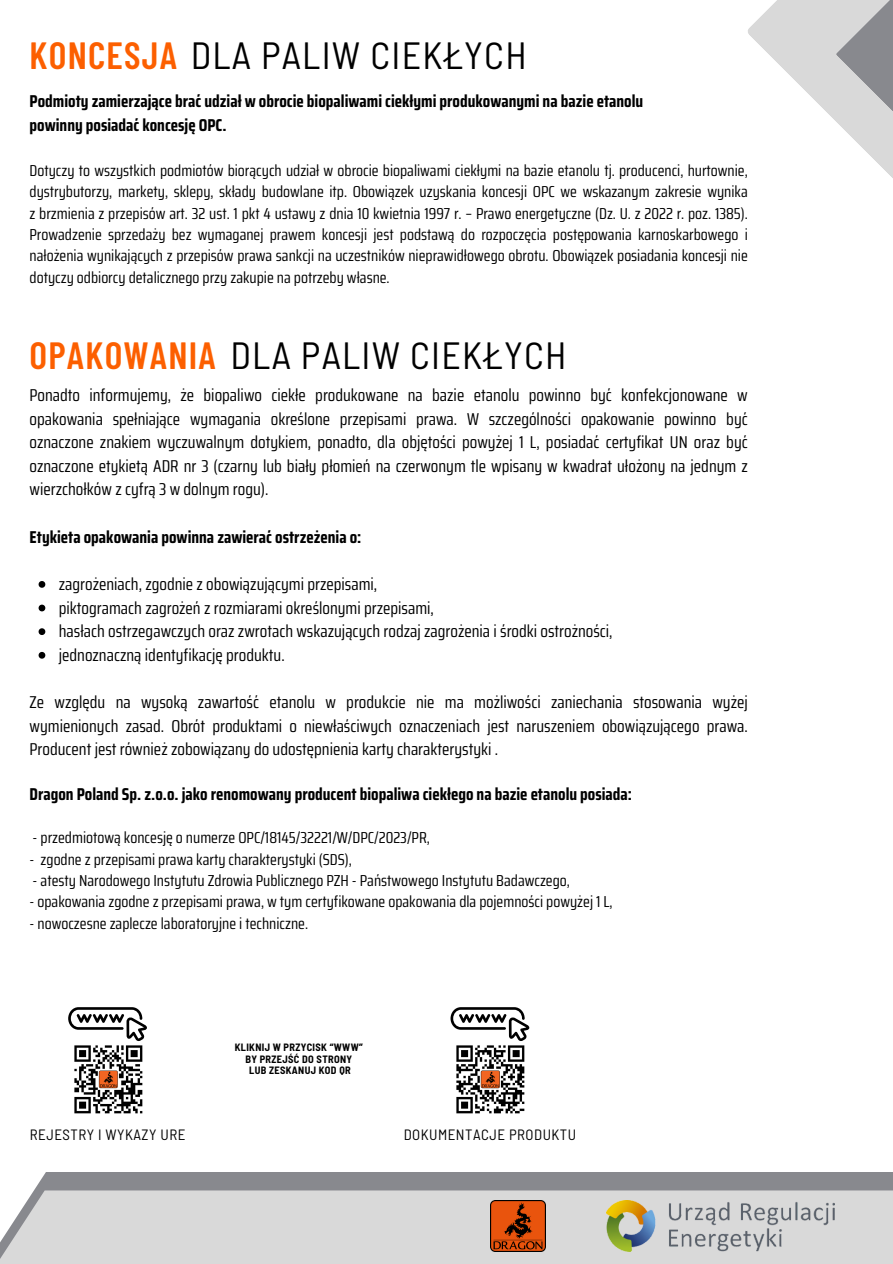
<style>
.page{position:relative;width:893px;height:1264px;background:#fff}
.page>*{position:absolute;margin:0;border:0;box-sizing:border-box;transform-origin:0 0}
.t1{font:semi-condensed 37.8px "Barlow";letter-spacing:.03em;color:#000}
.t2{font:17.25px/23.7px "Saira Condensed";color:#000;text-align:justify}
.t3{font:700 17.25px "Saira Condensed";color:#000}
.t4{font:15.9px/21.3px "Saira Condensed";color:#000;text-align:justify}
.t5{font:semi-condensed 14.85px "Barlow";letter-spacing:.03em;color:#000}
.t6{font:700 semi-condensed 10.35px/11.2px "Barlow";letter-spacing:.03em;color:#000;text-align:center}
.s1{font-family:"Barlow Condensed";font-weight:600;font-stretch:normal;color:#fc5f00}
</style>
<div class="page">
<svg style="left:39px;top:581px;width:6px;height:6px"></svg>
<svg style="left:39px;top:604px;width:6px;height:7px"></svg>
<svg style="left:39px;top:628px;width:6px;height:7px"></svg>
<svg style="left:39px;top:652px;width:6px;height:6px"></svg>
<div style="left:0;top:1171px;width:892px;height:92px;background:#88898e"></div>
<div style="left:0;top:1190px;width:892px;height:73px;background:#d9d9d9"></div>
<svg style="left:748px;top:0;width:144px;height:177px"></svg>
<img style="left:490px;top:1200px;width:55px;height:51px">
<img style="left:606px;top:1200px;width:228px;height:51px">
<img style="left:74px;top:1045px;width:69px;height:69px">
<img style="left:456px;top:1045px;width:69px;height:69px">
<svg style="left:68px;top:1007px;width:79px;height:34px"></svg>
<svg style="left:450px;top:1007px;width:79px;height:34px"></svg>
<p class="t1" style="left:30px;top:31px;width:498px"><span class="s1">KONCESJA</span> DLA PALIW CIEKŁYCH</p>
<p class="t3" style="left:30px;top:88px;width:615px">Podmioty zamierzające brać udział w obrocie biopaliwami ciekłymi produkowanymi na bazie etanolu</p>
<p class="t3" style="left:30px;top:111px;width:198px">powinny posiadać koncesję OPC.</p>
<p class="t4" style="left:30px;top:160px;width:719px">Dotyczy to wszystkich podmiotów biorących udział w obrocie biopaliwami ciekłymi na bazie etanolu tj. producenci, hurtownie, dystrybutorzy, markety, sklepy, składy budowlane itp. Obowiązek uzyskania koncesji OPC we wskazanym zakresie wynika z brzmienia z przepisów art. 32 ust. 1 pkt 4 ustawy z dnia 10 kwietnia 1997 r. – Prawo energetyczne (Dz. U. z 2022 r. poz. 1385).<br>Prowadzenie sprzedaży bez wymaganej prawem koncesji jest podstawą do rozpoczęcia postępowania karnoskarbowego i nałożenia wynikających z przepisów prawa sankcji na uczestników nieprawidłowego obrotu. Obowiązek posiadania koncesji nie dotyczy odbiorcy detalicznego przy zakupie na potrzeby własne.</p>
<p class="t1" style="left:30px;top:331px;width:538px"><span class="s1">OPAKOWANIA</span> DLA PALIW CIEKŁYCH</p>
<p class="t2" style="left:30px;top:383px;width:719px">Ponadto informujemy, że biopaliwo ciekłe produkowane na bazie etanolu powinno być konfekcjonowane w opakowania spełniające wymagania określone przepisami prawa. W szczególności opakowanie powinno być oznaczone znakiem wyczuwalnym dotykiem, ponadto, dla objętości powyżej 1 L, posiadać certyfikat UN oraz być oznaczone etykietą ADR nr 3 (czarny lub biały płomień na czerwonym tle wpisany w kwadrat ułożony na jednym z wierzchołków z cyfrą 3 w dolnym rogu).</p>
<p class="t3" style="left:30px;top:523px;width:333px">Etykieta opakowania powinna zawierać ostrzeżenia o:</p>
<p class="t2" style="left:59px;top:572px;width:320px">zagrożeniach, zgodnie z obowiązującymi przepisami,</p>
<p class="t2" style="left:59px;top:595px;width:376px">piktogramach zagrożeń z rozmiarami określonymi przepisami,</p>
<p class="t2" style="left:59px;top:619px;width:555px">hasłach ostrzegawczych oraz zwrotach wskazujących rodzaj zagrożenia i środki ostrożności,</p>
<p class="t2" style="left:59px;top:643px;width:227px">jednoznaczną identyfikację produktu.</p>
<p class="t2" style="left:30px;top:690px;width:719px">Ze względu na wysoką zawartość etanolu w produkcie nie ma możliwości zaniechania stosowania wyżej wymienionych zasad. Obrót produktami o niewłaściwych oznaczeniach jest naruszeniem obowiązującego prawa.<br>Producent jest również zobowiązany do udostępnienia karty charakterystyki .</p>
<p class="t3" style="left:30px;top:781px;width:604px">Dragon Poland Sp. z.o.o. jako renomowany producent biopaliwa ciekłego na bazie etanolu posiada:</p>
<p class="t4" style="left:33px;top:827px;width:399px">- przedmiotową koncesję o numerze OPC/18145/32221/W/DPC/2023/PR,</p>
<p class="t4" style="left:30px;top:848px;width:323px">- zgodne z przepisami prawa karty charakterystyki (SDS),</p>
<p class="t4" style="left:33px;top:869px;width:539px">- atesty Narodowego Instytutu Zdrowia Publicznego PZH - Państwowego Instytutu Badawczego,</p>
<p class="t4" style="left:30px;top:891px;width:584px">- opakowania zgodne z przepisami prawa, w tym certyfikowane opakowania dla pojemności powyżej 1 L,</p>
<p class="t4" style="left:30px;top:912px;width:280px">- nowoczesne zaplecze laboratoryjne i techniczne.</p>
<p class="t6" style="left:235px;top:1041px;width:130px">KLIKNIJ W PRZYCISK “WWW”<br>BY PRZEJŚĆ DO STRONY</p>
<p class="t6" style="left:249px;top:1064px;width:103px">LUB ZESKANUJ KOD QR</p>
<p class="t5" style="left:30px;top:1125px;width:157px">REJESTRY I WYKAZY URE</p>
<p class="t5" style="left:403px;top:1125px;width:174px">DOKUMENTACJE PRODUKTU</p>
</div>
